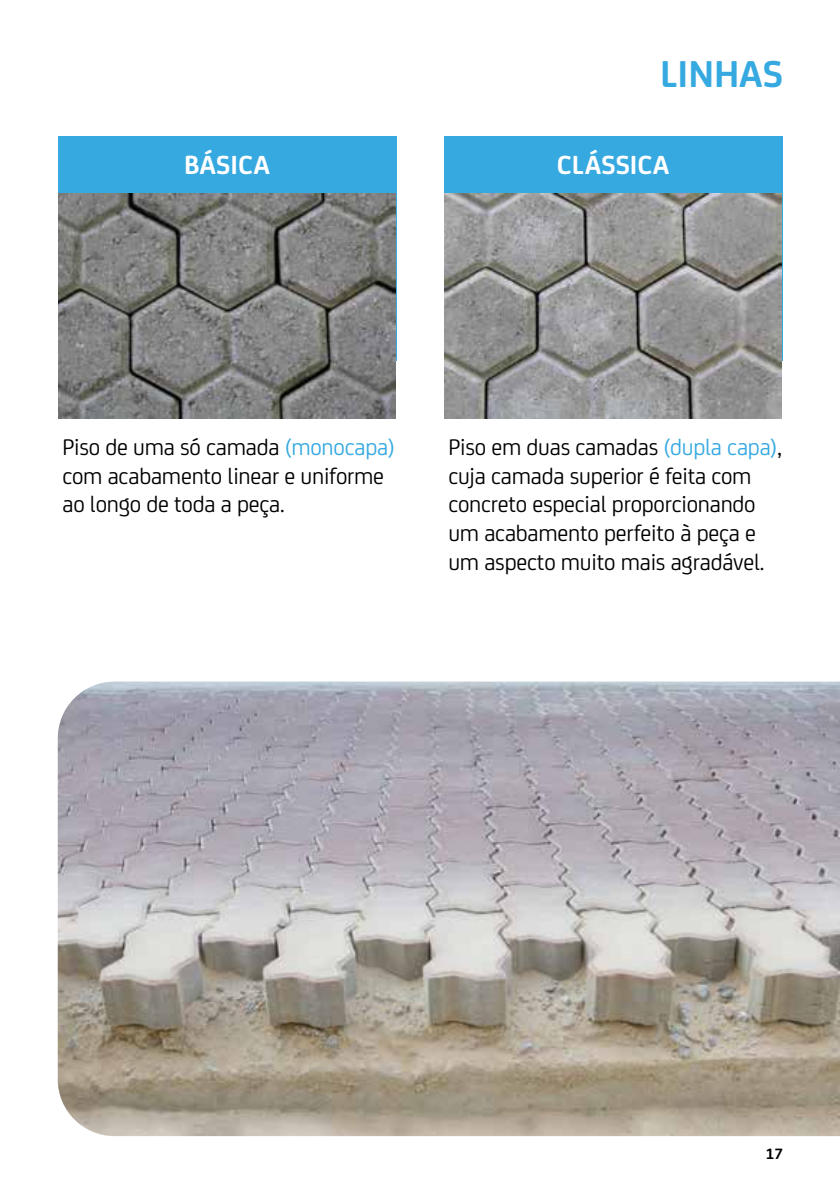
<style>
.page{position:relative;width:840px;height:1191px;background:#fff}
.page>*{position:absolute;margin:0;border:0;box-sizing:border-box;transform-origin:0 0}
.t1{font:700 40px "FS Joey";color:#36a9e1}
.t2{font:700 28px "FS Joey";color:#fff}
.t3{font:24px/28.8px "FS Joey";letter-spacing:-.01em;color:#000}
.t4{font:700 16px "FS Joey";color:#000}
.s1{color:#36a9e1}
</style>
<div class="page">
<div style="left:58px;top:136px;width:338px;height:225px;background:#36a9e1"></div>
<div style="left:444px;top:136px;width:338px;height:225px;background:#36a9e1"></div>
<img style="left:444px;top:194px;width:337px;height:225px">
<img style="left:58px;top:194px;width:337px;height:225px">
<img style="left:58px;top:681px;width:781px;height:455px">
<h1 class="t1" style="left:659px;top:43px;width:124px">LINHAS</h1>
<p class="t2" style="left:184px;top:144px;width:87px">BÁSICA</p>
<p class="t2" style="left:556px;top:144px;width:114px">CLÁSSICA</p>
<p class="t3" style="left:62px;top:431px;width:334px">Piso de uma só camada <span class="s1">(monocapa) </span>com acabamento linear e uniforme ao longo de toda a peça.</p>
<p class="t3" style="left:448px;top:431px;width:335px">Piso em duas camadas <span class="s1">(dupla capa)</span>, cuja camada superior é feita com concreto especial proporcionando um acabamento perfeito à peça e um aspecto muito mais agradável.</p>
<p class="t4" style="left:765px;top:1141px;width:19px">17</p>
</div>
